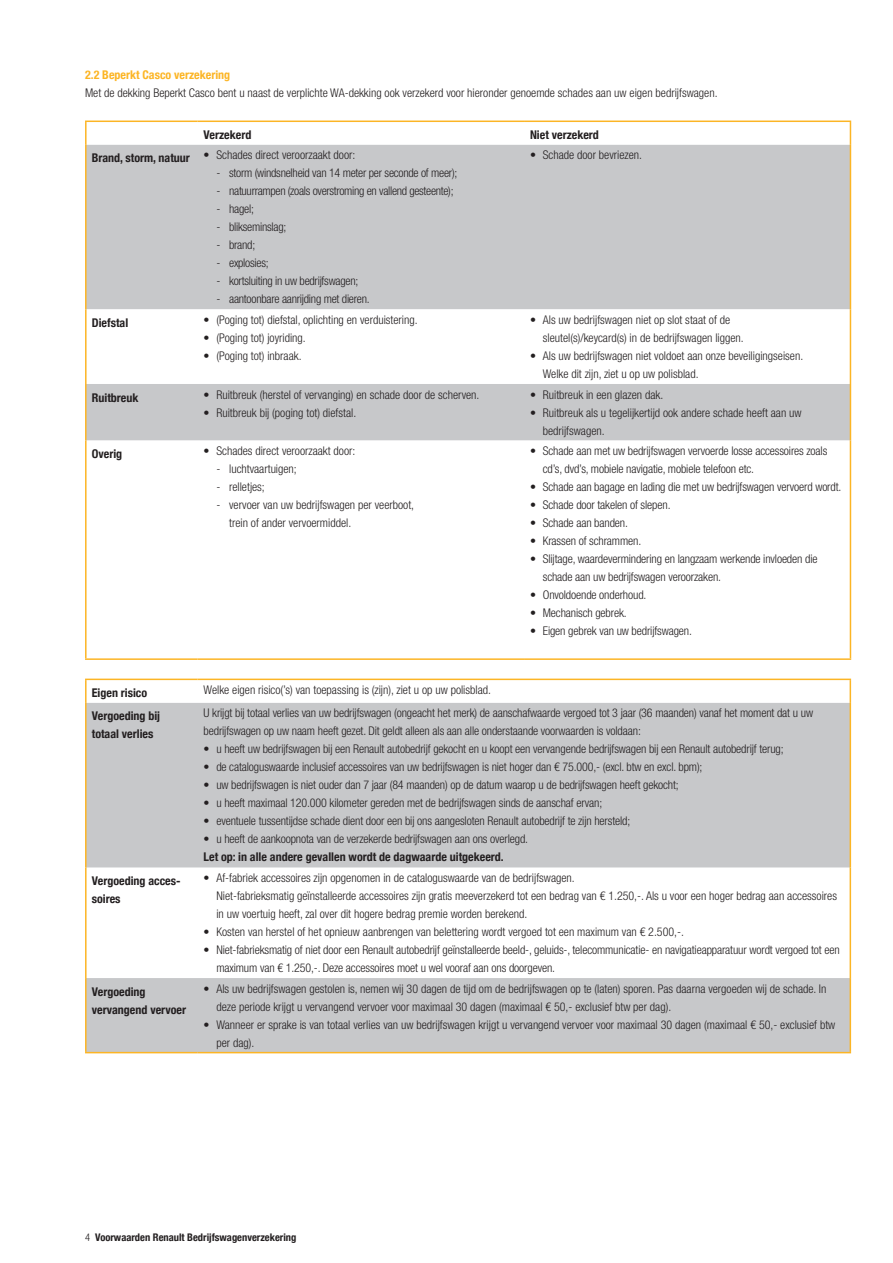
<style>
.page{position:relative;width:893px;height:1263px;background:#fff}
.page>*{position:absolute;margin:0;border:0;box-sizing:border-box;transform-origin:0 0}
.t1{font:300 condensed 12px/18px "Helvetica Neue LT Std";letter-spacing:-.01em;color:#231f20}
.t2{font:700 condensed 12px/18px "Helvetica Neue";color:#231f20}
.t3{font:700 condensed 12px "Helvetica Neue";color:#fcb525}
.t4{font:700 condensed 10.5px "Helvetica Neue";color:#231f20}
.s1{font-family:"Helvetica Neue";font-weight:700}
.s2{font-family:"Helvetica Neue LT Std";font-weight:300}
</style>
<div class="page">
<div style="left:87px;top:145px;width:763px;height:164px;background:#c7c8ca"></div>
<svg style="left:87px;top:309px;width:763px;height:349px"></svg>
<hr style="left:85px;top:121px;width:113px;height:1px;background:#fcb525">
<hr style="left:85px;top:122px;width:2px;height:23px;background:#fcb525">
<svg style="left:86px;top:121px;width:765px;height:24px"></svg>
<hr style="left:85px;top:145px;width:2px;height:164px;background:#fcb525">
<hr style="left:850px;top:145px;width:1px;height:164px;background:#fcb525">
<hr style="left:85px;top:309px;width:2px;height:75px;background:#fcb525">
<hr style="left:850px;top:309px;width:1px;height:75px;background:#fcb525">
<hr style="left:85px;top:384px;width:2px;height:57px;background:#fcb525">
<hr style="left:850px;top:384px;width:1px;height:57px;background:#fcb525">
<hr style="left:85px;top:441px;width:2px;height:217px;background:#fcb525">
<hr style="left:850px;top:441px;width:1px;height:217px;background:#fcb525">
<hr style="left:85px;top:658px;width:113px;height:2px;background:#fcb525">
<hr style="left:198px;top:658px;width:326px;height:2px;background:#fcb525">
<hr style="left:524px;top:658px;width:327px;height:2px;background:#fcb525">
<svg style="left:87px;top:703px;width:763px;height:349px;fill:#c7c8ca"></svg>
<hr style="left:85px;top:679px;width:113px;height:1px;background:#fcb525">
<hr style="left:85px;top:680px;width:2px;height:23px;background:#fcb525">
<hr style="left:198px;top:679px;width:653px;height:1px;background:#fcb525">
<svg style="left:850px;top:680px;width:1px;height:23px"></svg>
<hr style="left:85px;top:703px;width:2px;height:164px;background:#fcb525">
<hr style="left:850px;top:703px;width:1px;height:164px;background:#fcb525">
<hr style="left:85px;top:867px;width:2px;height:111px;background:#fcb525">
<hr style="left:850px;top:867px;width:1px;height:111px;background:#fcb525">
<hr style="left:85px;top:978px;width:2px;height:74px;background:#fcb525">
<hr style="left:850px;top:978px;width:1px;height:74px;background:#fcb525">
<hr style="left:85px;top:1052px;width:113px;height:1px;background:#fcb525">
<hr style="left:198px;top:1052px;width:653px;height:1px;background:#fcb525">
<p class="t3" style="left:85px;top:67px;width:147px">2.2 Beperkt Casco verzekering</p>
<p class="t1" style="left:85px;top:83px;width:634px">Met de dekking Beperkt Casco bent u naast de verplichte WA-dekking ook verzekerd voor hieronder genoemde schades aan uw eigen bedrijfswagen.</p>
<p class="t2" style="left:204px;top:125px;width:49px">Verzekerd</p>
<p class="t2" style="left:530px;top:125px;width:70px">Niet verzekerd</p>
<p class="t1" style="left:92px;top:146px;width:265px"><span class="s1">Brand, storm, natuur</span> • Schades direct veroorzaakt door:</p>
<p class="t1" style="left:216px;top:164px;width:242px">- storm (windsnelheid van 14 meter per seconde of meer);</p>
<p class="t1" style="left:216px;top:182px;width:239px">- natuurrampen (zoals overstroming en vallend gesteente);</p>
<p class="t1" style="left:216px;top:200px;width:39px">- hagel;</p>
<p class="t1" style="left:216px;top:218px;width:72px">- blikseminslag;</p>
<p class="t1" style="left:216px;top:236px;width:40px">- brand;</p>
<p class="t1" style="left:216px;top:254px;width:54px">- explosies;</p>
<p class="t1" style="left:216px;top:272px;width:144px">- kortsluiting in uw bedrijfswagen;</p>
<p class="t1" style="left:216px;top:290px;width:155px">- aantoonbare aanrijding met dieren.</p>
<p class="t1" style="left:530px;top:146px;width:114px">• Schade door bevriezen.</p>
<p class="t2" style="left:92px;top:313px;width:38px">Diefstal</p>
<p class="t1" style="left:204px;top:311px;width:216px">• (Poging tot) diefstal, oplichting en verduistering.</p>
<p class="t1" style="left:204px;top:329px;width:104px">• (Poging tot) joyriding.</p>
<p class="t1" style="left:204px;top:347px;width:99px">• (Poging tot) inbraak.</p>
<p class="t2" style="left:92px;top:388px;width:48px">Ruitbreuk</p>
<p class="t1" style="left:204px;top:385px;width:277px">• Ruitbreuk (herstel of vervanging) en schade door de scherven.</p>
<p class="t1" style="left:204px;top:403px;width:154px">• Ruitbreuk bij (poging tot) diefstal.</p>
<p class="t2" style="left:92px;top:445px;width:32px">Overig</p>
<p class="t1" style="left:204px;top:442px;width:153px">• Schades direct veroorzaakt door:</p>
<p class="t1" style="left:216px;top:460px;width:82px">- luchtvaartuigen;</p>
<p class="t1" style="left:216px;top:478px;width:50px">- relletjes;</p>
<p class="t1" style="left:229px;top:496px;width:186px;text-indent:-13px">- vervoer van uw bedrijfswagen per veerboot, trein of ander vervoermiddel.</p>
<p class="t1" style="left:543px;top:311px;width:202px;text-indent:-13px">• Als uw bedrijfswagen niet op slot staat of de sleutel(s)/keycard(s) in de bedrijfswagen liggen.</p>
<p class="t1" style="left:543px;top:347px;width:262px;text-indent:-13px">• Als uw bedrijfswagen niet voldoet aan onze beveiligingseisen.<br>Welke dit zijn, ziet u op uw polisblad.</p>
<p class="t1" style="left:530px;top:385px;width:135px">• Ruitbreuk in een glazen dak.</p>
<p class="t1" style="left:543px;top:403px;width:260px;text-indent:-13px">• Ruitbreuk als u tegelijkertijd ook andere schade heeft aan uw bedrijfswagen.</p>
<p class="t1" style="left:543px;top:442px;width:286px;text-indent:-13px">• Schade aan met uw bedrijfswagen vervoerde losse accessoires zoals cd’s, dvd’s, mobiele navigatie, mobiele telefoon etc.</p>
<p class="t1" style="left:530px;top:478px;width:313px">• Schade aan bagage en lading die met uw bedrijfswagen vervoerd wordt.</p>
<p class="t1" style="left:530px;top:496px;width:142px">• Schade door takelen of slepen.</p>
<p class="t1" style="left:530px;top:514px;width:99px">• Schade aan banden.</p>
<p class="t1" style="left:530px;top:532px;width:113px">• Krassen of schrammen.</p>
<p class="t1" style="left:543px;top:550px;width:276px;text-indent:-13px">• Slijtage, waardevermindering en langzaam werkende invloeden die schade aan uw bedrijfswagen veroorzaken.</p>
<p class="t1" style="left:530px;top:586px;width:118px">• Onvoldoende onderhoud.</p>
<p class="t1" style="left:530px;top:604px;width:98px">• Mechanisch gebrek.</p>
<p class="t1" style="left:530px;top:622px;width:163px">• Eigen gebrek van uw bedrijfswagen.</p>
<p class="t2" style="left:92px;top:683px;width:57px">Eigen risico</p>
<p class="t1" style="left:204px;top:681px;width:289px">Welke eigen risico(’s) van toepassing is (zijn), ziet u op uw polisblad.</p>
<p class="t2" style="left:92px;top:707px;width:70px">Vergoeding bij totaal verlies</p>
<p class="t1" style="left:204px;top:704px;width:611px">U krijgt bij totaal verlies van uw bedrijfswagen (ongeacht het merk) de aanschafwaarde vergoed tot 3 jaar (36 maanden) vanaf het moment dat u uw bedrijfswagen op uw naam heeft gezet. Dit geldt alleen als aan alle onderstaande voorwaarden is voldaan:</p>
<p class="t1" style="left:204px;top:740px;width:582px">• u heeft uw bedrijfswagen bij een Renault autobedrijf gekocht en u koopt een vervangende bedrijfswagen bij een Renault autobedrijf terug;</p>
<p class="t1" style="left:204px;top:758px;width:500px">• de cataloguswaarde inclusief accessoires van uw bedrijfswagen is niet hoger dan € 75.000,- (excl. btw en excl. bpm);</p>
<p class="t1" style="left:204px;top:776px;width:477px">• uw bedrijfswagen is niet ouder dan 7 jaar (84 maanden) op de datum waarop u de bedrijfswagen heeft gekocht;</p>
<p class="t1" style="left:204px;top:794px;width:400px">• u heeft maximaal 120.000 kilometer gereden met de bedrijfswagen sinds de aanschaf ervan;</p>
<p class="t1" style="left:204px;top:812px;width:428px">• eventuele tussentijdse schade dient door een bij ons aangesloten Renault autobedrijf te zijn hersteld;</p>
<p class="t1" style="left:204px;top:830px;width:326px">• u heeft de aankoopnota van de verzekerde bedrijfswagen aan ons overlegd.</p>
<p class="t2" style="left:204px;top:848px;width:302px">Let op: in alle andere gevallen wordt de dagwaarde uitgekeerd.</p>
<p class="t2" style="left:92px;top:871px;width:90px">Vergoeding acces&shy;soires</p>
<p class="t1" style="left:216px;top:869px;width:622px;text-indent:-13px">• Af-fabriek accessoires zijn opgenomen in de cataloguswaarde van de bedrijfswagen.<br>Niet-fabrieksmatig geïnstalleerde accessoires zijn gratis meeverzekerd tot een bedrag van € 1.250,-. Als u voor een hoger bedrag aan accessoires in uw voertuig heeft, zal over dit hogere bedrag premie worden berekend.</p>
<p class="t1" style="left:204px;top:923px;width:482px">• Kosten van herstel of het opnieuw aanbrengen van belettering wordt vergoed tot een maximum van € 2.500,-.</p>
<p class="t1" style="left:216px;top:941px;width:625px;text-indent:-13px">• Niet-fabrieksmatig of niet door een Renault autobedrijf geïnstalleerde beeld-, geluids-, telecommunicatie- en navigatieapparatuur wordt vergoed tot een maximum van € 1.250,-. Deze accessoires moet u wel vooraf aan ons doorgeven.</p>
<p class="t2" style="left:92px;top:982px;width:96px">Vergoeding vervangend vervoer</p>
<p class="t1" style="left:216px;top:979px;width:612px;text-indent:-13px">• Als uw bedrijfswagen gestolen is, nemen wij 30 dagen de tijd om de bedrijfswagen op te (laten) sporen. Pas daarna vergoeden wij de schade. In deze periode krijgt u vervangend vervoer voor maximaal 30 dagen (maximaal € 50,- exclusief btw per dag).</p>
<p class="t1" style="left:216px;top:1015px;width:620px;text-indent:-13px">• Wanneer er sprake is van totaal verlies van uw bedrijfswagen krijgt u vervangend vervoer voor maximaal 30 dagen (maximaal € 50,- exclusief btw per dag).</p>
<p class="t4" style="left:85px;top:1231px;width:213px"><span class="s2">4</span> Voorwaarden Renault Bedrijfswagenverzekering</p>
</div>
